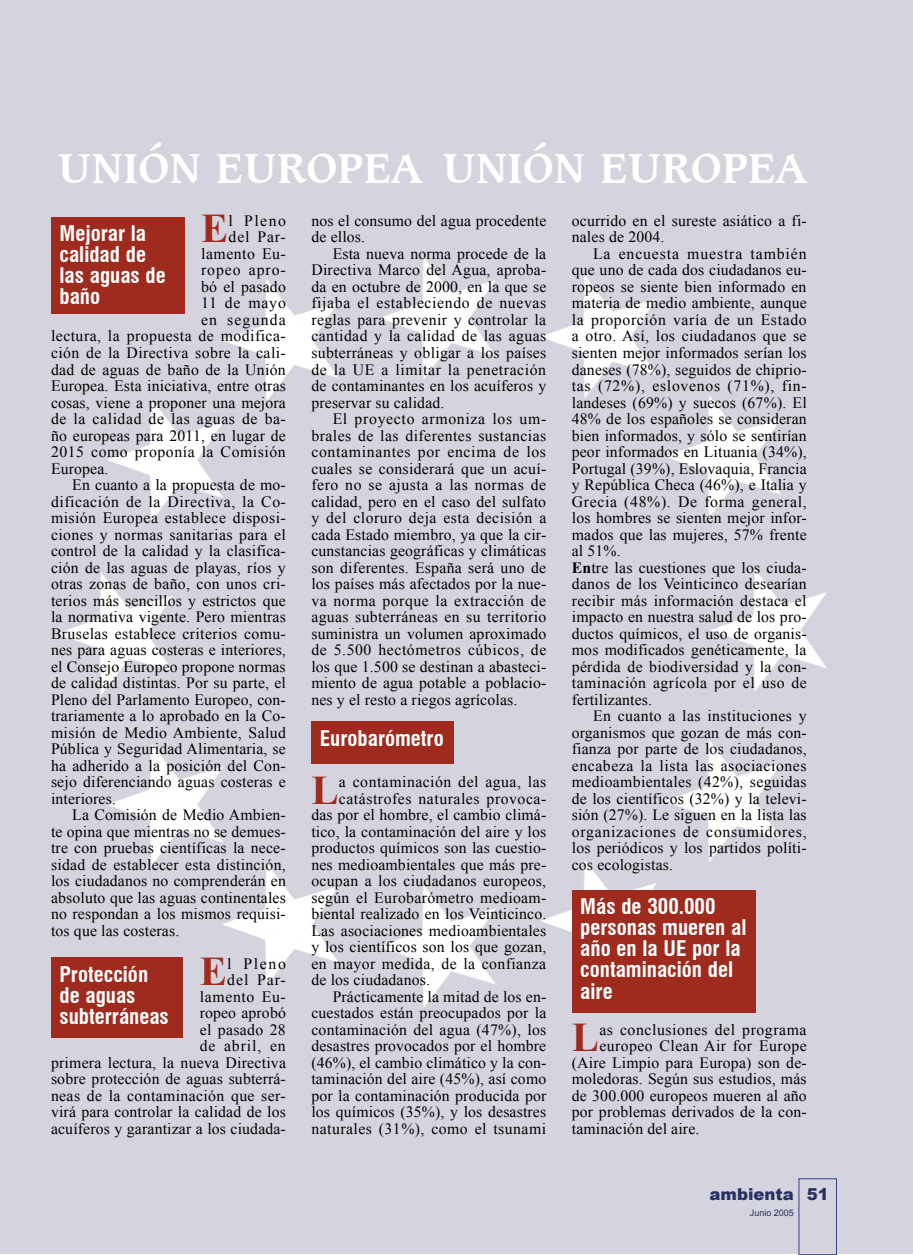
<style>
.page{position:relative;width:913px;height:1255px;background:#fff}
.page>*{position:absolute;margin:0;border:0;box-sizing:border-box;transform-origin:0 0}
.Titulares{font:700 45px "Caxton BT";color:#fff}
.Texto_general-OK{font:700 40.65px "Times New Roman";color:#9e2b1e}
.Ladillo{font:700 condensed 21px/21px "Swiss 721 BT";color:#fff}
.t1{font:900 16.5px "Arial";color:#283366}
.Texto_general-OK-2{font:15.75px/16.5px "Times New Roman";letter-spacing:.01em;color:#000;text-align:justify}
.Texto_general-OK-3{font:15.75px "Times New Roman";letter-spacing:.035em;color:#000}
.Texto_general-OK-4{font:15.75px "Times New Roman";letter-spacing:.03em;color:#000}
.Texto_general-OK-5{font:15.75px "Times New Roman";letter-spacing:.06em;color:#000}
.Texto_general-OK-6{font:15.75px "Times New Roman";letter-spacing:.075em;color:#000}
.t2{font:9px "Arial";color:#283366}
.s1{font-weight:700}
</style>
<div class="page">
<div style="left:0;top:0;width:913px;height:1253px;background:#d5d4de"></div>
<div style="left:572px;top:890px;width:183px;height:122px;background:#9e2b1e"></div>
<div style="left:311px;top:721px;width:142px;height:43px;background:#9e2b1e"></div>
<div style="left:51px;top:957px;width:132px;height:80px;background:#9e2b1e"></div>
<div style="left:51px;top:217px;width:133px;height:96px;background:#9e2b1e"></div>
<p class="Titulares" style="left:58px;top:140px;width:365px">UNIÓN EUROPEA</p>
<p class="Titulares" style="left:443px;top:140px;width:365px">UNIÓN EUROPEA</p>
<p class="Texto_general-OK" style="left:201px;top:201px;width:29px">E</p>
<p class="Texto_general-OK-2" style="left:229px;top:212px;width:59px">l Pleno</p>
<p class="Ladillo" style="left:60px;top:223px;width:108px">Mejorar la calidad de las aguas de baño</p>
<p class="Texto_general-OK-2" style="left:229px;top:229px;width:59px">del Par-</p>
<p class="Texto_general-OK-3" style="left:201px;top:243px;width:86px">lamento Eu-</p>
<p class="Texto_general-OK-5" style="left:201px;top:259px;width:86px">ropeo apro-</p>
<p class="Texto_general-OK-2" style="left:201px;top:278px;width:86px">bó el pasado</p>
<p class="Texto_general-OK-2" style="left:201px;top:295px;width:86px">11 de mayo</p>
<p class="Texto_general-OK-6" style="left:201px;top:309px;width:86px">en segunda</p>
<p class="Texto_general-OK-4" style="left:51px;top:325px;width:236px">lectura, la propuesta de modifica-</p>
<p class="Texto_general-OK-2" style="left:51px;top:344px;width:236px">ción de la Directiva sobre la cali-</p>
<p class="Texto_general-OK-2" style="left:51px;top:361px;width:236px">dad de aguas de baño de la Unión</p>
<p class="Texto_general-OK-2" style="left:51px;top:377px;width:236px">Europea. Esta iniciativa, entre otras</p>
<p class="Texto_general-OK-2" style="left:51px;top:394px;width:236px">cosas, viene a proponer una mejora</p>
<p class="Texto_general-OK-3" style="left:51px;top:408px;width:236px">de la calidad de las aguas de ba-</p>
<p class="Texto_general-OK-2" style="left:51px;top:427px;width:236px">ño europeas para 2011, en lugar de</p>
<p class="Texto_general-OK-3" style="left:51px;top:441px;width:236px">2015 como proponía la Comisión</p>
<p class="Texto_general-OK-2" style="left:51px;top:460px;width:59px">Europea.</p>
<p class="Texto_general-OK-2" style="left:51px;top:476px;width:236px;text-indent:21px">En cuanto a la propuesta de mo&shy;dificación de la Directiva, la Co&shy;misión Europea establece disposi&shy;ciones y normas sanitarias para el control de la calidad y la clasifica&shy;ción de las aguas de playas, ríos y otras zonas de baño, con unos cri&shy;terios más sencillos y estrictos que la normativa vigente. Pero mientras Bruselas establece criterios comu&shy;nes para aguas costeras e interiores, el Consejo Europeo propone normas de calidad distintas. Por su parte, el Pleno del Parlamento Europeo, con&shy;trariamente a lo aprobado en la Co&shy;misión de Medio Ambiente, Salud Pública y Seguridad Alimentaria, se ha adherido a la posición del Con&shy;sejo diferenciando aguas costeras e interiores.</p>
<p class="Texto_general-OK-2" style="left:51px;top:806px;width:236px;text-indent:21px">La Comisión de Medio Ambien&shy;te opina que mientras no se demues&shy;tre con pruebas científicas la nece&shy;sidad de establecer esta distinción, los ciudadanos no comprenderán en absoluto que las aguas continentales no respondan a los mismos requisi&shy;tos que las costeras.</p>
<p class="Texto_general-OK" style="left:200px;top:943px;width:29px">E</p>
<p class="Texto_general-OK-2" style="left:51px;top:955px;width:237px;text-align:right">l Pleno<br>del Par-<br>lamento Eu-<br>ropeo aprobó<br>el pasado 28<br>de abril, en<br>primera lectura, la nueva Directiva sobre protección de aguas subterrá&shy;neas de la contaminación que ser&shy;virá para controlar la calidad de los acuíferos y garantizar a los ciudada-</p>
<p class="Ladillo" style="left:60px;top:963px;width:111px">Protección de aguas subterráneas</p>
<p class="Texto_general-OK-2" style="left:311px;top:212px;width:236px">nos el consumo del agua procedente de ellos.</p>
<p class="Texto_general-OK-2" style="left:311px;top:245px;width:236px;text-indent:21px">Esta nueva norma procede de la Directiva Marco del Agua, aproba&shy;da en octubre de 2000, en la que se fijaba el estableciendo de nuevas reglas para prevenir y controlar la cantidad y la calidad de las aguas subterráneas y obligar a los países de la UE a limitar la penetración de contaminantes en los acuíferos y preservar su calidad.</p>
<p class="Texto_general-OK-2" style="left:311px;top:410px;width:236px;text-indent:21px">El proyecto armoniza los um&shy;brales de las diferentes sustancias contaminantes por encima de los cuales se considerará que un acuí&shy;fero no se ajusta a las normas de calidad, pero en el caso del sulfato y del cloruro deja esta decisión a cada Estado miembro, ya que la cir&shy;cunstancias geográficas y climáticas son diferentes. España será uno de los países más afectados por la nue&shy;va norma porque la extracción de aguas subterráneas en su territorio suministra un volumen aproximado de 5.500 hectómetros cúbicos, de los que 1.500 se destinan a abasteci&shy;miento de agua potable a poblacio&shy;nes y el resto a riegos agrícolas.</p>
<p class="Ladillo" style="left:320px;top:727px;width:125px">Eurobarómetro</p>
<p class="Texto_general-OK" style="left:311px;top:762px;width:29px">L</p>
<p class="Texto_general-OK-4" style="left:339px;top:771px;width:209px">a contaminación del agua, las</p>
<p class="Texto_general-OK-3" style="left:339px;top:787px;width:209px">catástrofes naturales provoca-</p>
<p class="Texto_general-OK-2" style="left:311px;top:806px;width:236px">das por el hombre, el cambio climá-</p>
<p class="Texto_general-OK-2" style="left:311px;top:823px;width:236px">tico, la contaminación del aire y los</p>
<p class="Texto_general-OK-2" style="left:311px;top:839px;width:236px">productos químicos son las cuestio-</p>
<p class="Texto_general-OK-2" style="left:311px;top:856px;width:236px">nes medioambientales que más pre-</p>
<p class="Texto_general-OK-2" style="left:311px;top:872px;width:236px">ocupan a los ciudadanos europeos,</p>
<p class="Texto_general-OK-2" style="left:311px;top:889px;width:236px">según el Eurobarómetro medioam-</p>
<p class="Texto_general-OK-2" style="left:311px;top:905px;width:236px">biental realizado en los Veinticinco.</p>
<p class="Texto_general-OK-2" style="left:311px;top:922px;width:236px">Las asociaciones medioambientales</p>
<p class="Texto_general-OK-2" style="left:311px;top:938px;width:236px">y los científicos son los que gozan,</p>
<p class="Texto_general-OK-2" style="left:311px;top:955px;width:236px">en mayor medida, de la confianza</p>
<p class="Texto_general-OK-2" style="left:311px;top:971px;width:120px">de los ciudadanos.</p>
<p class="Texto_general-OK-2" style="left:311px;top:988px;width:236px;text-indent:21px">Prácticamente la mitad de los en&shy;cuestados están preocupados por la contaminación del agua (47%), los desastres provocados por el hombre (46%), el cambio climático y la con&shy;taminación del aire (45%), así como por la contaminación producida por los químicos (35%), y los desastres naturales (31%), como el tsunami</p>
<p class="Texto_general-OK-2" style="left:572px;top:212px;width:236px">ocurrido en el sureste asiático a fi&shy;nales de 2004.</p>
<p class="Texto_general-OK-2" style="left:572px;top:245px;width:236px;text-indent:21px">La encuesta muestra también que uno de cada dos ciudadanos eu&shy;ropeos se siente bien informado en materia de medio ambiente, aunque la proporción varía de un Estado a otro. Así, los ciudadanos que se sienten mejor informados serían los daneses (78%), seguidos de chiprio&shy;tas (72%), eslovenos (71%), fin&shy;landeses (69%) y suecos (67%). El 48% de los españoles se consideran bien informados, y sólo se sentirían peor informados en Lituania (34%), Portugal (39%), Eslovaquia, Francia y República Checa (46%), e Italia y Grecia (48%). De forma general, los hombres se sienten mejor infor&shy;mados que las mujeres, 57% frente al 51%.</p>
<p class="Texto_general-OK-2" style="left:572px;top:559px;width:236px"><span class="s1">En</span>tre las cuestiones que los ciuda&shy;danos de los Veinticinco desearían recibir más información destaca el impacto en nuestra salud de los pro&shy;ductos químicos, el uso de organis&shy;mos modificados genéticamente, la pérdida de biodiversidad y la con&shy;taminación agrícola por el uso de fertilizantes.</p>
<p class="Texto_general-OK-2" style="left:572px;top:707px;width:236px;text-indent:21px">En cuanto a las instituciones y organismos que gozan de más con&shy;fianza por parte de los ciudadanos, encabeza la lista las asociaciones medioambientales (42%), seguidas de los científicos (32%) y la televi&shy;sión (27%). Le siguen en la lista las organizaciones de consumidores, los periódicos y los partidos políti&shy;cos ecologistas.</p>
<p class="Ladillo" style="left:580px;top:896px;width:168px">Más de 300.000 personas mueren al año en la UE por la contaminación del aire</p>
<p class="Texto_general-OK" style="left:572px;top:1009px;width:29px">L</p>
<p class="Texto_general-OK-3" style="left:599px;top:1018px;width:209px">as conclusiones del programa</p>
<p class="Texto_general-OK-4" style="left:599px;top:1035px;width:209px">europeo Clean Air for Europe</p>
<p class="Texto_general-OK-2" style="left:572px;top:1054px;width:236px">(Aire Limpio para Europa) son de-</p>
<p class="Texto_general-OK-2" style="left:572px;top:1070px;width:236px">moledoras. Según sus estudios, más</p>
<p class="Texto_general-OK-2" style="left:572px;top:1087px;width:236px">de 300.000 europeos mueren al año</p>
<p class="Texto_general-OK-2" style="left:572px;top:1103px;width:236px">por problemas derivados de la con-</p>
<p class="Texto_general-OK-2" style="left:572px;top:1120px;width:129px">taminación del aire.</p>
<p class="t1" style="left:709px;top:1181px;width:86px">ambienta</p>
<p class="t2" style="left:750px;top:1207px;width:46px">Junio 2005</p>
<p class="t1" style="left:807px;top:1181px;width:24px">51</p>
</div>
